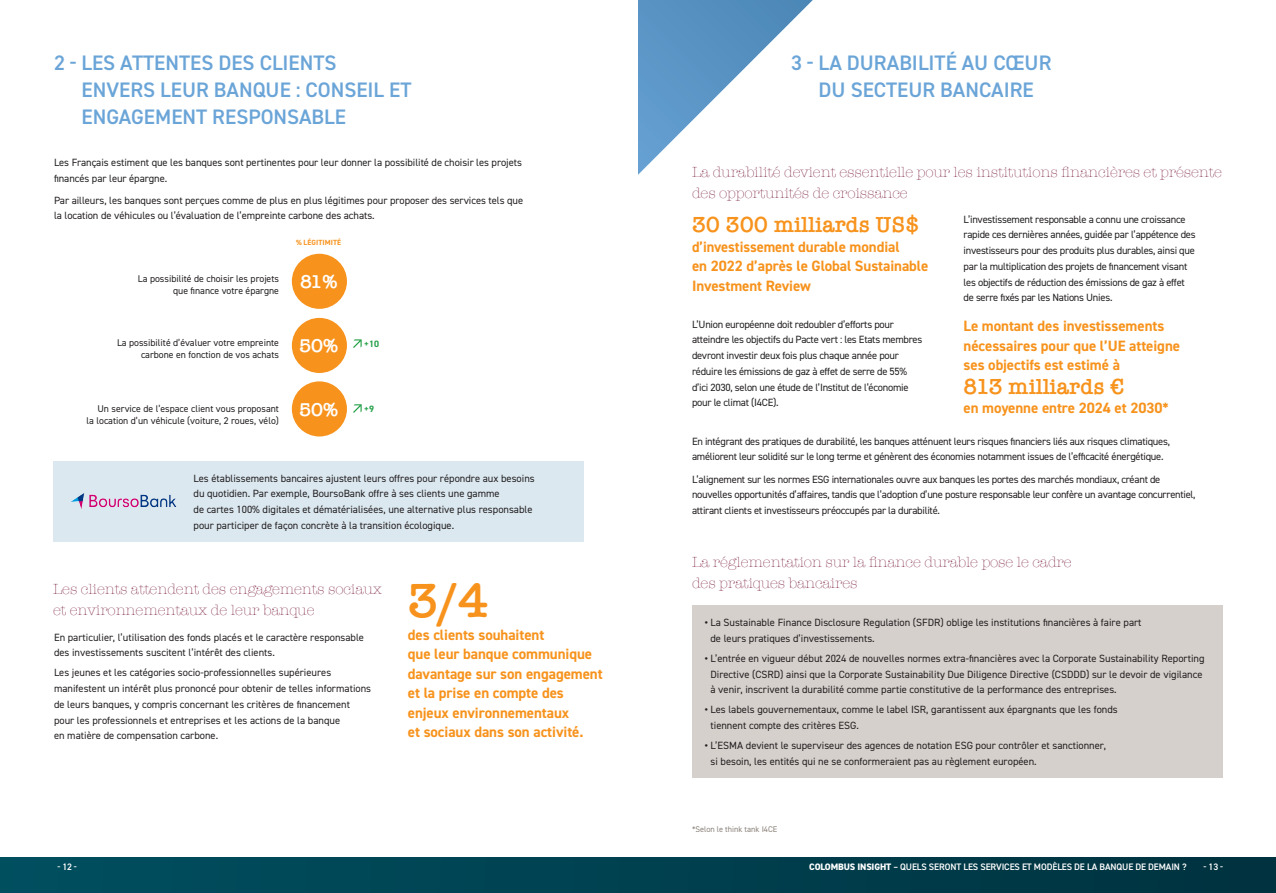
<style>
.page{position:relative;width:1276px;height:893px;background:#fff}
.page>*{position:absolute;margin:0;border:0;box-sizing:border-box;transform-origin:0 0}
.t1{font:600 49.5px "American Typewriter";color:#f7931d}
.t2{font:600 22.5px "American Typewriter";letter-spacing:.01em;color:#f7931d}
.t3{font:600 21px/27px "DIN2014";color:#6ba5d8}
.t4{font:600 19.2px "American Typewriter";color:#fff}
.t5{font:700 15px/19.5px "DIN2014";letter-spacing:-.005em;color:#f7931d}
.t6{font:300 15px/21px "American Typewriter";letter-spacing:-.01em;color:#7c213f}
.t7{font:10.5px/15.8px "DIN2014";color:#231f20}
.t8{font:10.5px/15.8px "DIN2014";letter-spacing:-.025em;color:#231f20}
.t9{font:9.75px/12px "DIN2014";color:#231f20;text-align:right}
.t10{font:600 9.3px "DIN2014";letter-spacing:-.01em;color:#fff}
.t11{font:700 9.3px "DIN2014";color:#25a149}
.t12{font:8.25px "DIN2014";color:#8c837c}
.t13{font:700 7.5px "DIN2014";letter-spacing:.01em;color:#f7931d}
.s1{font-weight:700}
.s2{font-weight:800}
</style>
<div class="page">
<div style="left:0;top:857px;width:638px;height:36px;background:#004858"></div>
<div style="left:53px;top:461px;width:531px;height:81px;background:#dbe8f0"></div>
<div style="left:692px;top:605px;width:530px;height:173px;background:#d5d0cc"></div>
<img style="left:71px;top:493px;width:106px;height:16px">
<svg style="left:638px;top:0;width:175px;height:175px"></svg>
<div style="left:638px;top:857px;width:638px;height:36px;background:#003947"></div>
<div style="left:292px;top:254px;width:55px;height:55px;background:#f7931d;border-radius:50%"></div>
<div style="left:292px;top:318px;width:55px;height:55px;background:#f7931d;border-radius:50%"></div>
<div style="left:292px;top:381px;width:55px;height:55px;background:#f7931d;border-radius:50%"></div>
<svg style="left:353px;top:339px;width:9px;height:9px"></svg>
<svg style="left:353px;top:404px;width:9px;height:9px"></svg>
<p class="t3" style="left:82px;top:49px;width:331px;text-indent:-28px">2 - LES ATTENTES DES CLIENTS<br>ENVERS LEUR BANQUE : CONSEIL ET<br>ENGAGEMENT RESPONSABLE</p>
<p class="t7" style="left:54px;top:154px;width:469px">Les Français estiment que les banques sont pertinentes pour leur donner la possibilité de choisir les projets financés par leur épargne.</p>
<p class="t7" style="left:54px;top:192px;width:470px">Par ailleurs, les banques sont perçues comme de plus en plus légitimes pour proposer des services tels que la location de véhicules ou l’évaluation de l’empreinte carbone des achats.</p>
<p class="t13" style="left:296px;top:237px;width:47px">% LÉGITIMITÉ</p>
<p class="t9" style="left:138px;top:272px;width:143px">La possibilité de choisir les projets que finance votre épargne</p>
<p class="t4" style="left:300px;top:267px;width:39px">81%</p>
<p class="t9" style="left:117px;top:336px;width:163px">La possibilité d’évaluer votre empreinte carbone en fonction de vos achats</p>
<p class="t4" style="left:299px;top:331px;width:41px">50%</p>
<p class="t11" style="left:364px;top:338px;width:16px">+10</p>
<p class="t9" style="left:87px;top:403px;width:194px">Un service de l’espace client vous proposant<br>la location d’un véhicule (voiture, 2 roues, vélo)</p>
<p class="t4" style="left:299px;top:394px;width:41px">50%</p>
<p class="t11" style="left:364px;top:403px;width:11px">+9</p>
<p class="t7" style="left:193px;top:470px;width:343px">Les établissements bancaires ajustent leurs offres pour répondre aux besoins du quotidien. Par exemple, BoursoBank offre à ses clients une gamme<br>de cartes 100% digitales et dématérialisées, une alternative plus responsable pour participer de façon concrète à la transition écologique.</p>
<p class="t6" style="left:53px;top:578px;width:330px">Les clients attendent des engagements sociaux et environnementaux de leur banque</p>
<p class="t7" style="left:54px;top:629px;width:311px">En particulier, l’utilisation des fonds placés et le caractère responsable des investissements suscitent l’intérêt des clients.</p>
<p class="t7" style="left:54px;top:665px;width:319px">Les jeunes et les catégories socio-professionnelles supérieures manifestent un intérêt plus prononcé pour obtenir de telles informations de leurs banques, y compris concernant les critères de financement pour les professionnels et entreprises et les actions de la banque<br>en matière de compensation carbone.</p>
<p class="t1" style="left:408px;top:563px;width:83px">3/4</p>
<p class="t5" style="left:408px;top:624px;width:196px">des clients souhaitent<br>que leur banque communique davantage sur son engagement et la prise en compte des enjeux environnementaux<br>et sociaux dans son activité.</p>
<p class="t3" style="left:791px;top:49px;width:262px;text-align:center">3 - LA DURABILITÉ AU CŒUR<br>DU SECTEUR BANCAIRE</p>
<p class="t6" style="left:692px;top:160px;width:531px">La durabilité devient essentielle pour les institutions financières et présente des opportunités de croissance</p>
<p class="t8" style="left:963px;top:211px;width:233px">L’investissement responsable a connu une croissance rapide ces dernières années, guidée par l’appétence des investisseurs pour des produits plus durables, ainsi que par la multiplication des projets de financement visant les objectifs de réduction des émissions de gaz à effet de serre fixés par les Nations Unies.</p>
<p class="t2" style="left:692px;top:208px;width:229px">30 300 milliards US$</p>
<p class="t5" style="left:692px;top:237px;width:238px">d’investissement durable mondial<br>en 2022 d’après le Global Sustainable<br>Investment Review</p>
<p class="t8" style="left:692px;top:316px;width:232px">L’Union européenne doit redoubler d’efforts pour atteindre les objectifs du Pacte vert : les Etats membres devront investir deux fois plus chaque année pour réduire les émissions de gaz à effet de serre de 55% d’ici 2030, selon une étude de l’Institut de l’économie pour le climat (I4CE).</p>
<p class="t5" style="left:963px;top:316px;width:218px">Le montant des investissements nécessaires pour que l’UE atteigne ses objectifs est estimé à</p>
<p class="t2" style="left:963px;top:369px;width:162px">813 milliards €</p>
<p class="t5" style="left:963px;top:398px;width:207px">en moyenne entre 2024 et 2030*</p>
<p class="t8" style="left:692px;top:433px;width:479px">En intégrant des pratiques de durabilité, les banques atténuent leurs risques financiers liés aux risques climatiques, améliorent leur solidité sur le long terme et génèrent des économies notamment issues de l’efficacité énergétique.</p>
<p class="t8" style="left:692px;top:471px;width:505px">L’alignement sur les normes ESG internationales ouvre aux banques les portes des marchés mondiaux, créant de nouvelles opportunités d’affaires, tandis que l’adoption d’une posture responsable leur confère un avantage concurrentiel, attirant clients et investisseurs préoccupés par la durabilité.</p>
<p class="t6" style="left:692px;top:551px;width:381px">La réglementation sur la finance durable pose le cadre des pratiques bancaires</p>
<p class="t7" style="left:710px;top:614px;width:432px;text-indent:-6px"><span class="s1">•</span> La Sustainable Finance Disclosure Regulation (SFDR) oblige les institutions financières à faire part de leurs pratiques d’investissements.</p>
<p class="t7" style="left:710px;top:650px;width:495px;text-indent:-6px"><span class="s1">•</span> L’entrée en vigueur début 2024 de nouvelles normes extra-financières avec la Corporate Sustainability Reporting<br>Directive (CSRD) ainsi que la Corporate Sustainability Due Diligence Directive (CSDDD) sur le devoir de vigilance à venir, inscrivent la durabilité comme partie constitutive de la performance des entreprises.</p>
<p class="t7" style="left:710px;top:702px;width:409px;text-indent:-6px"><span class="s1">•</span> Les labels gouvernementaux, comme le label ISR, garantissent aux épargnants que les fonds tiennent compte des critères ESG.</p>
<p class="t7" style="left:710px;top:737px;width:397px;text-indent:-6px"><span class="s1">•</span> L’ESMA devient le superviseur des agences de notation ESG pour contrôler et sanctionner, si besoin, les entités qui ne se conformeraient pas au règlement européen.</p>
<p class="t12" style="left:692px;top:824px;width:87px">*Selon le think tank I4CE</p>
<p class="t10" style="left:57px;top:861px;width:21px">- 12 -</p>
<p class="t10" style="left:809px;top:861px;width:379px"><span class="s2">COLOMBUS INSIGHT</span> – QUELS SERONT LES SERVICES ET MODÈLES DE LA BANQUE DE DEMAIN ?</p>
<p class="t10" style="left:1203px;top:861px;width:21px">- 13 -</p>
</div>
